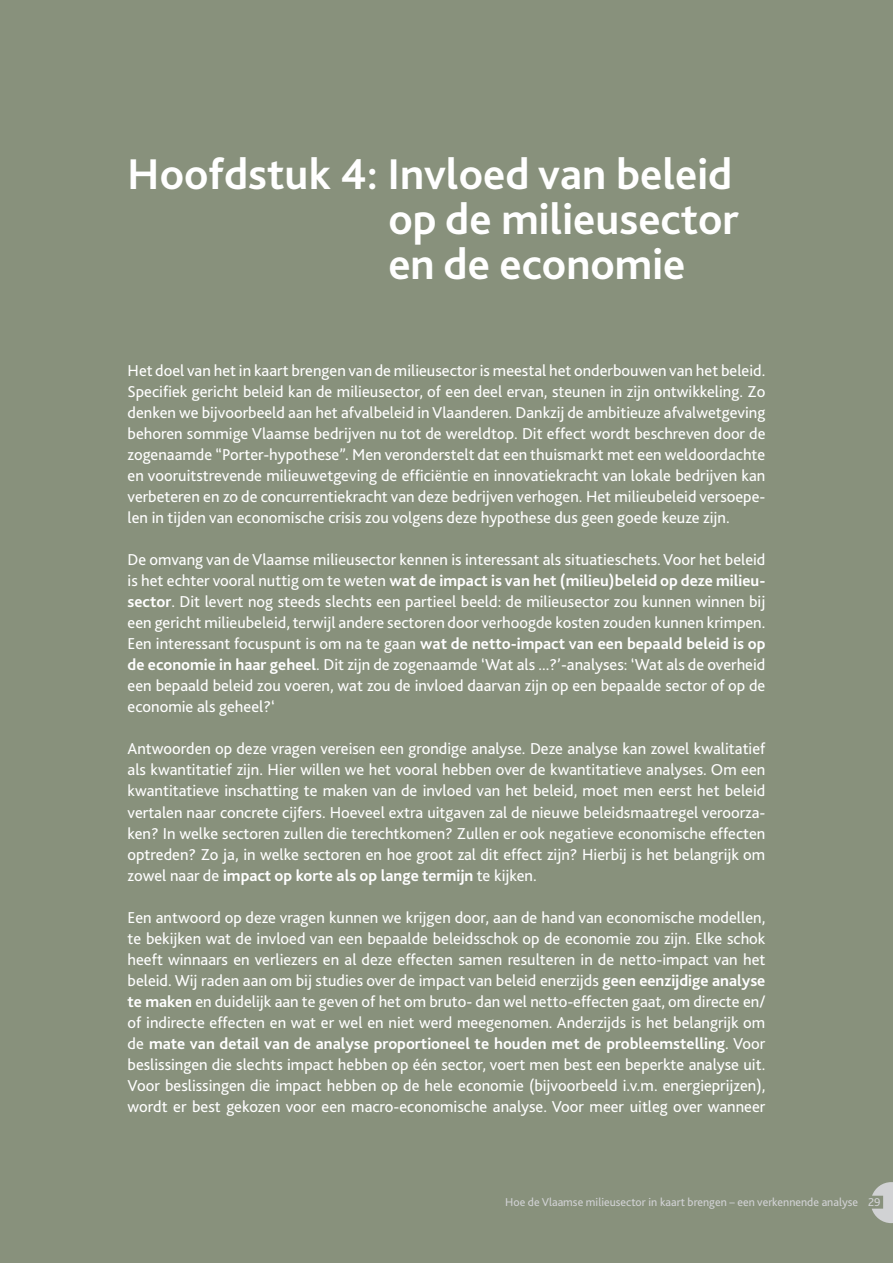
<style>
.page{position:relative;width:893px;height:1263px;background:#88917c}
.page>*{position:absolute;margin:0;border:0;box-sizing:border-box;transform-origin:0 0}
.t1{font:700 45px/45px "Bliss 2";color:#fff}
.t2{font:16.5px/21px "Bliss 2";color:#fff;text-align:justify}
.t3{font:11.85px "Bliss 2";color:#d1d2d4}
.s1{font-weight:700}
</style>
<div class="page">
<svg style="left:872px;top:1182px;width:21px;height:41px"></svg>
<h1 class="t1" style="left:388px;top:151px;width:352px;text-indent:-261px">Hoofdstuk 4: Invloed van beleid op de milieusector en de economie</h1>
<p class="t2" style="left:128px;top:360px;width:639px">Het doel van het in kaart brengen van de milieusector is meestal het onderbouwen van het beleid.<br>Specifiek gericht beleid kan de milieusector, of een deel ervan, steunen in zijn ontwikkeling. Zo denken we bijvoorbeeld aan het afvalbeleid in Vlaanderen. Dankzij de ambitieuze afvalwetgeving behoren sommige Vlaamse bedrijven nu tot de wereldtop. Dit effect wordt beschreven door de zogenaamde “Porter-hypothese”. Men veronderstelt dat een thuismarkt met een weldoordachte en vooruitstrevende milieuwetgeving de efficiëntie en innovatiekracht van lokale bedrijven kan verbeteren en zo de concurrentiekracht van deze bedrijven verhogen. Het milieubeleid versoepe&shy;len in tijden van economische crisis zou volgens deze hypothese dus geen goede keuze zijn.</p>
<p class="t2" style="left:128px;top:549px;width:639px">De omvang van de Vlaamse milieusector kennen is interessant als situatieschets. Voor het beleid is het echter vooral nuttig om te weten <span class="s1">wat de impact is van het (milieu)beleid op deze milieu&shy;sector</span>. Dit levert nog steeds slechts een partieel beeld: de milieusector zou kunnen winnen bij een gericht milieubeleid, terwijl andere sectoren door verhoogde kosten zouden kunnen krimpen.<br>Een interessant focuspunt is om na te gaan <span class="s1">wat de netto-impact van een bepaald beleid is op de economie in haar geheel</span>. Dit zijn de zogenaamde ‘Wat als ...?’-analyses: ‘Wat als de overheid een bepaald beleid zou voeren, wat zou de invloed daarvan zijn op een bepaalde sector of op de economie als geheel?‘</p>
<p class="t2" style="left:128px;top:738px;width:639px">Antwoorden op deze vragen vereisen een grondige analyse. Deze analyse kan zowel kwalitatief als kwantitatief zijn. Hier willen we het vooral hebben over de kwantitatieve analyses. Om een kwantitatieve inschatting te maken van de invloed van het beleid, moet men eerst het beleid vertalen naar concrete cijfers. Hoeveel extra uitgaven zal de nieuwe beleidsmaatregel veroorza&shy;ken? In welke sectoren zullen die terechtkomen? Zullen er ook negatieve economische effecten optreden? Zo ja, in welke sectoren en hoe groot zal dit effect zijn? Hierbij is het belangrijk om zowel naar de <span class="s1">impact op korte als op lange termijn</span> te kijken.</p>
<p class="t2" style="left:128px;top:906px;width:639px">Een antwoord op deze vragen kunnen we krijgen door, aan de hand van economische modellen, te bekijken wat de invloed van een bepaalde beleidsschok op de economie zou zijn. Elke schok heeft winnaars en verliezers en al deze effecten samen resulteren in de netto-impact van het beleid. Wij raden aan om bij studies over de impact van beleid enerzijds <span class="s1">geen eenzijdige analyse te maken</span> en duidelijk aan te geven of het om bruto- dan wel netto-effecten gaat, om directe en/ of indirecte effecten en wat er wel en niet werd meegenomen. Anderzijds is het belangrijk om de <span class="s1">mate van detail van de analyse proportioneel te houden met de probleemstelling</span>. Voor beslissingen die slechts impact hebben op één sector, voert men best een beperkte analyse uit.<br>Voor beslissingen die impact hebben op de hele economie (bijvoorbeeld i.v.m. energieprijzen), wordt er best gekozen voor een macro-economische analyse. Voor meer uitleg over wanneer</p>
<p class="t3" style="left:505px;top:1195px;width:377px">Hoe de Vlaamse milieusector in kaart brengen – een verkennende analyse 29</p>
</div>
